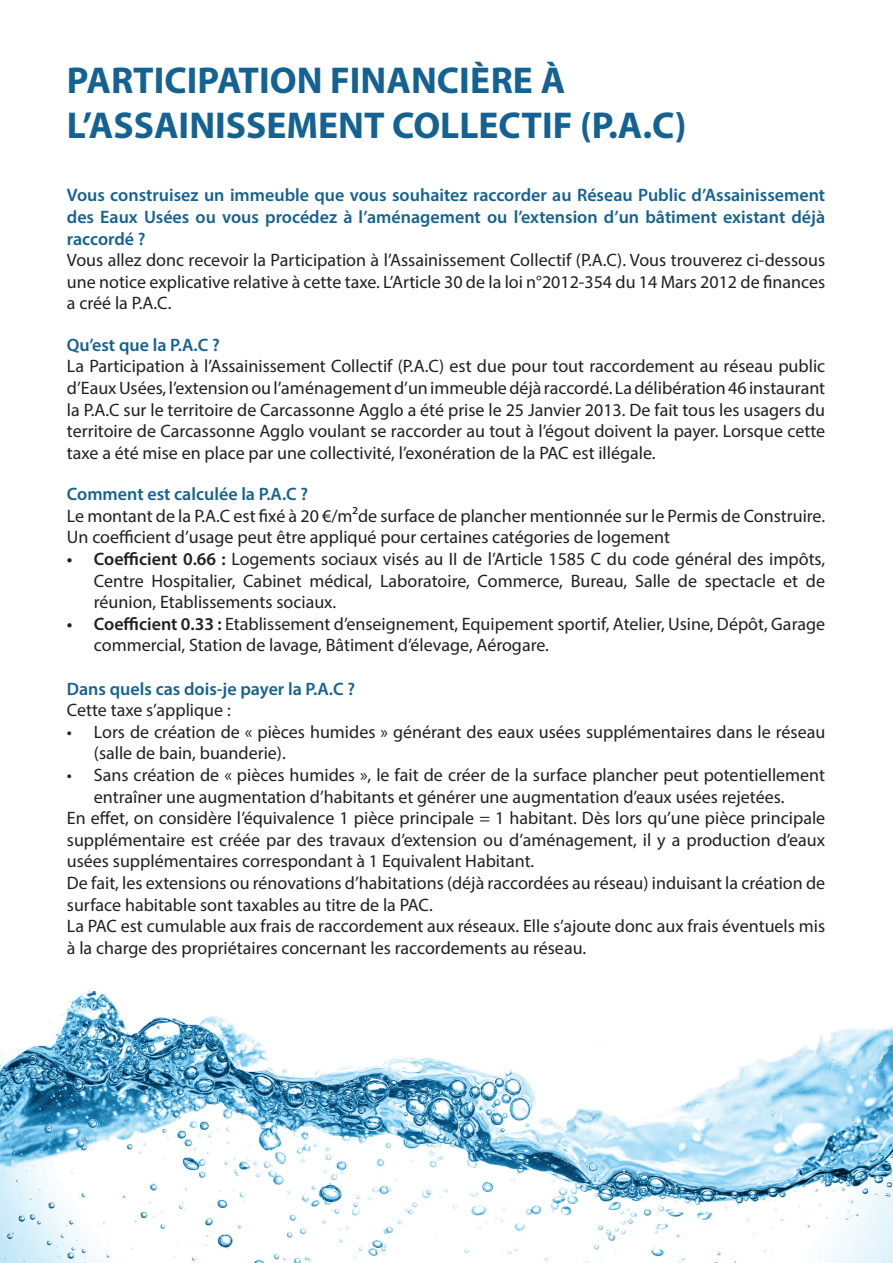
<style>
.page{position:relative;width:893px;height:1263px;background:#fff}
.page>*{position:absolute;margin:0;border:0;box-sizing:border-box;transform-origin:0 0}
.t1{font:700 37.5px/45px "Myriad Pro";color:#146292}
.t2{font:18px/21.6px "Myriad Pro";color:#231f20;text-align:justify}
.t3{font:600 18px/21.6px "Myriad Pro";color:#146292;text-align:justify}
.s1{font-weight:600}
</style>
<div class="page">
<img style="left:0;top:990px;width:893px;height:273px">
<h1 class="t1" style="left:67px;top:56px;width:621px">PARTICIPATION FINANCIÈRE À<br>L’ASSAINISSEMENT COLLECTIF (P.A.C)</h1>
<p class="t3" style="left:67px;top:184px;width:760px">Vous construisez un immeuble que vous souhaitez raccorder au Réseau Public d’Assainissement des Eaux Usées ou vous procédez à l’aménagement ou l’extension d’un bâtiment existant déjà raccordé ?</p>
<p class="t2" style="left:67px;top:249px;width:760px">Vous allez donc recevoir la Participation à l’Assainissement Collectif (P.A.C). Vous trouverez ci-dessous une notice explicative relative à cette taxe. L’Article 30 de la loi n°2012-354 du 14 Mars 2012 de finances a créé la P.A.C.</p>
<p class="t3" style="left:67px;top:333px;width:154px">Qu’est que la P.A.C ?</p>
<p class="t2" style="left:67px;top:355px;width:760px">La Participation à l’Assainissement Collectif (P.A.C) est due pour tout raccordement au réseau public d’Eaux Usées, l’extension ou l’aménagement d’un immeuble déjà raccordé. La délibération 46 instaurant la P.A.C sur le territoire de Carcassonne Agglo a été prise le 25 Janvier 2013. De fait tous les usagers du territoire de Carcassonne Agglo voulant se raccorder au tout à l’égout doivent la payer. Lorsque cette taxe a été mise en place par une collectivité, l’exonération de la PAC est illégale.</p>
<p class="t3" style="left:67px;top:483px;width:243px">Comment est calculée la P.A.C ?</p>
<p class="t2" style="left:67px;top:505px;width:760px">Le montant de la P.A.C est fixé à 20 €/m²de surface de plancher mentionnée sur le Permis de Construire.<br>Un coefficient d’usage peut être appliqué pour certaines catégories de logement</p>
<p class="t2" style="left:94px;top:548px;width:733px;text-indent:-27px"><span class="s1">• Coefficient 0.66 :</span> Logements sociaux visés au II de l’Article 1585 C du code général des impôts, Centre Hospitalier, Cabinet médical, Laboratoire, Commerce, Bureau, Salle de spectacle et de réunion, Etablissements sociaux.</p>
<p class="t2" style="left:94px;top:613px;width:733px;text-indent:-27px"><span class="s1">• Coefficient 0.33 :</span> Etablissement d’enseignement, Equipement sportif, Atelier, Usine, Dépôt, Garage commercial, Station de lavage, Bâtiment d’élevage, Aérogare.</p>
<p class="t3" style="left:67px;top:677px;width:290px">Dans quels cas dois-je payer la P.A.C ?</p>
<p class="t2" style="left:67px;top:699px;width:165px">Cette taxe s’applique :</p>
<p class="t2" style="left:94px;top:721px;width:733px;text-indent:-27px">• Lors de création de « pièces humides » générant des eaux usées supplémentaires dans le réseau (salle de bain, buanderie).</p>
<p class="t2" style="left:67px;top:764px;width:760px">• Sans création de « pièces humides », le fait de créer de la surface plancher peut potentiellement</p>
<p class="t2" style="left:94px;top:785px;width:692px">entraîner une augmentation d’habitants et générer une augmentation d’eaux usées rejetées.</p>
<p class="t2" style="left:67px;top:807px;width:760px">En effet, on considère l’équivalence 1 pièce principale = 1 habitant. Dès lors qu’une pièce principale</p>
<p class="t2" style="left:67px;top:829px;width:760px">supplémentaire est créée par des travaux d’extension ou d’aménagement, il y a production d’eaux</p>
<p class="t2" style="left:67px;top:850px;width:469px">usées supplémentaires correspondant à 1 Equivalent Habitant.</p>
<p class="t2" style="left:67px;top:872px;width:760px">De fait, les extensions ou rénovations d’habitations (déjà raccordées au réseau) induisant la création de</p>
<p class="t2" style="left:67px;top:893px;width:367px">surface habitable sont taxables au titre de la PAC.</p>
<p class="t2" style="left:67px;top:915px;width:760px">La PAC est cumulable aux frais de raccordement aux réseaux. Elle s’ajoute donc aux frais éventuels mis</p>
<p class="t2" style="left:67px;top:937px;width:521px">à la charge des propriétaires concernant les raccordements au réseau.</p>
</div>
